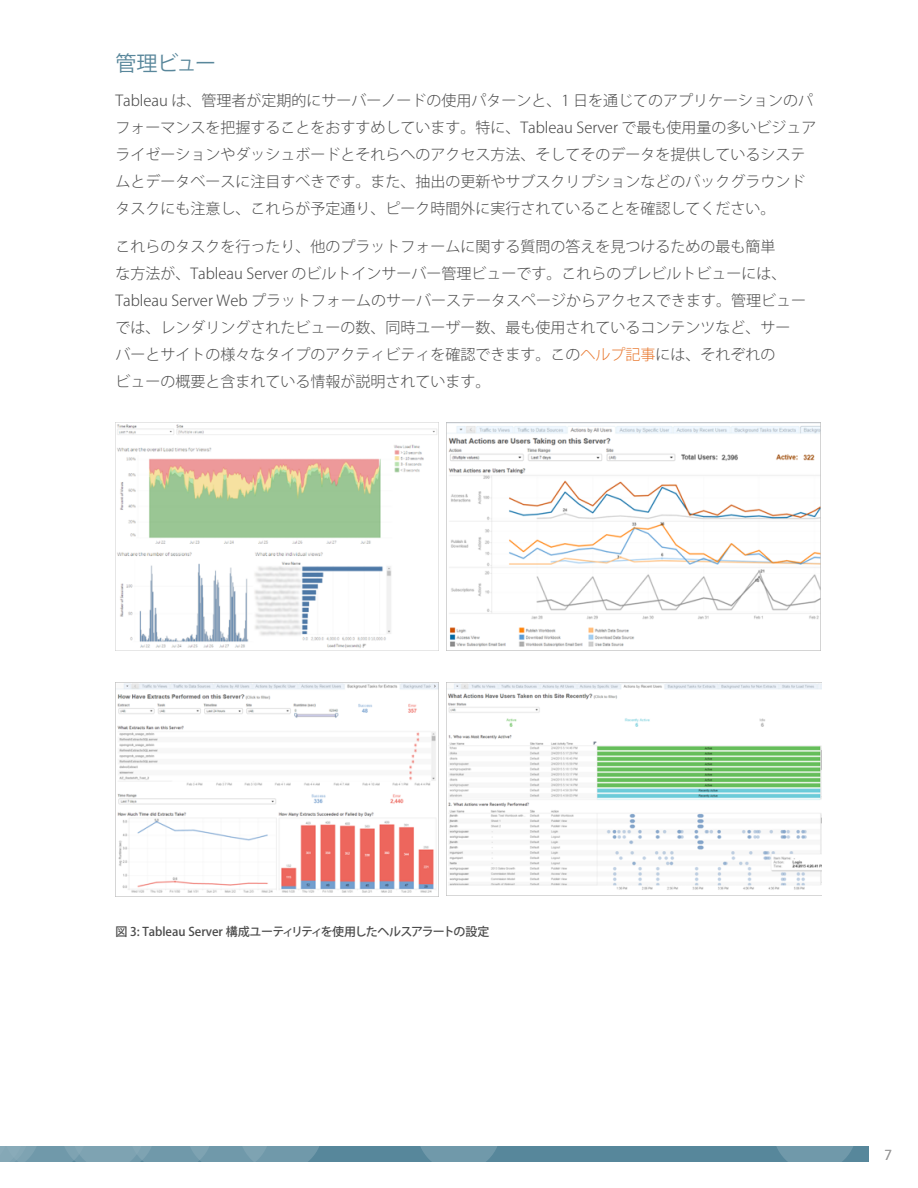
<style>
.page{position:relative;width:918px;height:1188px;background:#fff}
.page>*{position:absolute;margin:0;border:0;box-sizing:border-box;transform-origin:0 0}
.BODYCOPY-subhead{font:21px "Koz Go Pro";letter-spacing:-.05em;color:#59879b}
.BODYCOPY-standard{font:300 15px/27px "Koz Go Pro";color:#4b4b4b}
.t1{font:13.5px "Koz Go Pro";color:#9b9b9b}
.BODYCOPY-standard-2{font:500 12px "Koz Go Pro";letter-spacing:-.03em;color:#4b4b4b}
.s1{color:#e8762c}
</style>
<div class="page">
<div style="left:0;top:1147px;width:868px;height:15px;background:#57879b"></div>
<svg style="left:421px;top:1147px;width:76px;height:15px"></svg>
<svg style="left:777px;top:1147px;width:76px;height:15px"></svg>
<svg style="left:0;top:1147px;width:319px;height:15px"></svg>
<img style="left:117px;top:423px;width:322px;height:227px">
<img style="left:447px;top:423px;width:374px;height:227px">
<img style="left:116px;top:683px;width:322px;height:210px">
<img style="left:446px;top:683px;width:375px;height:213px">
<p class="BODYCOPY-subhead" style="left:116px;top:50px;width:102px">管理ビュー</p>
<p class="BODYCOPY-standard" style="left:116px;top:87px;width:703px">Tableau は、管理者が定期的にサーバーノードの使用パターンと、1 日を通じてのアプリケーションのパフォーマンスを把握することをおすすめしています。特に、Tableau Server で最も使用量の多いビジュアライゼーションやダッシュボードとそれらへのアクセス方法、そしてそのデータを提供しているシステムとデータベースに注目すべきです。また、抽出の更新やサブスクリプションなどのバックグラウンドタスクにも注意し、これらが予定通り、ピーク時間外に実行されていることを確認してください。</p>
<p class="BODYCOPY-standard" style="left:116px;top:233px;width:692px">これらのタスクを行ったり、他のプラットフォームに関する質問の答えを見つけるための最も簡単<br>な方法が、Tableau Server のビルトインサーバー管理ビューです。これらのプレビルトビューには、Tableau Server Web プラットフォームのサーバーステータスページからアクセスできます。管理ビューでは、レンダリングされたビューの数、同時ユーザー数、最も使用されているコンテンツなど、サーバーとサイトの様々なタイプのアクティビティを確認できます。この<span class="s1">ヘルプ記事</span>には、それぞれの<br>ビューの概要と含まれている情報が説明されています。</p>
<p class="BODYCOPY-standard-2" style="left:116px;top:924px;width:375px">図 3: Tableau Server 構成ユーティリティを使用したヘルスアラートの設定</p>
<p class="t1" style="left:885px;top:1146px;width:9px">7</p>
</div>
